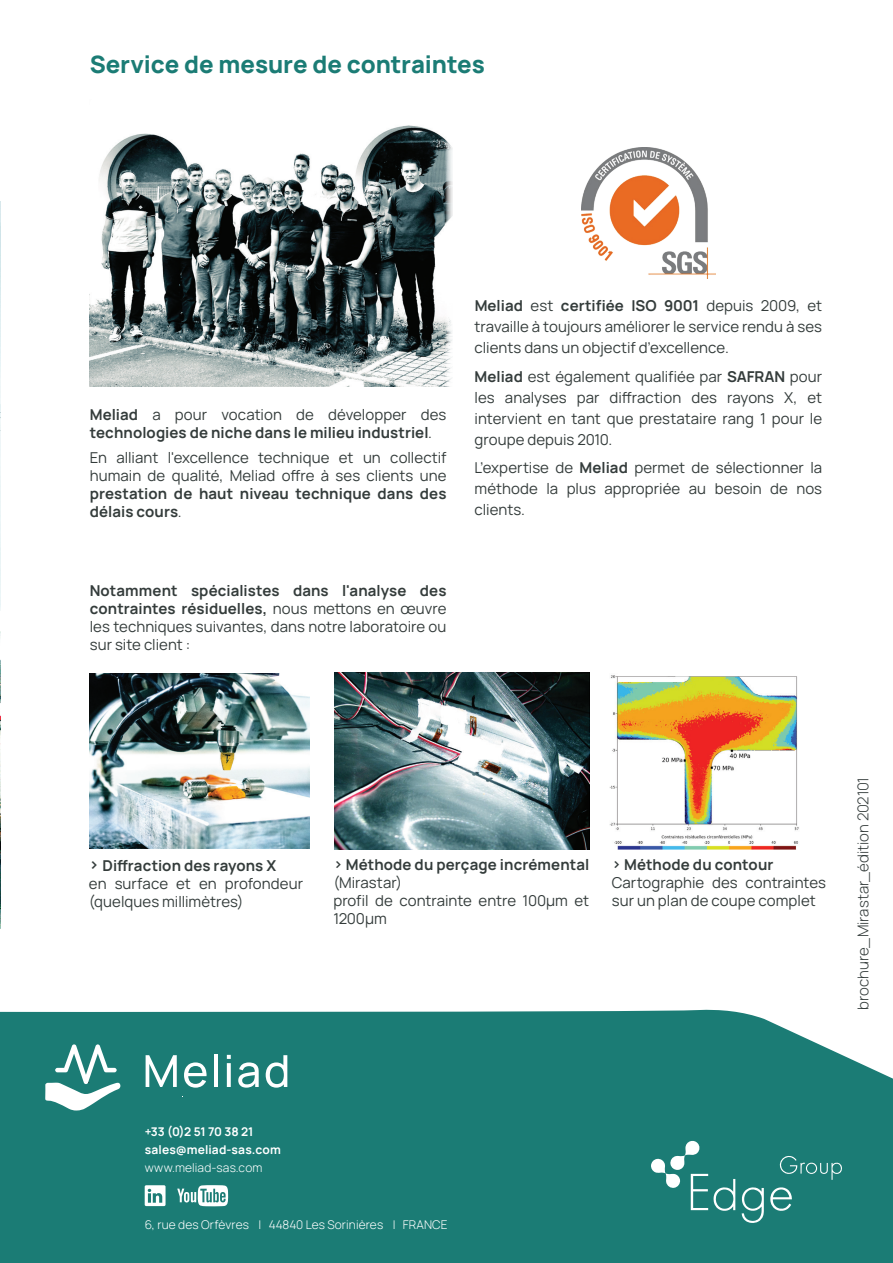
<style>
.page{position:relative;width:893px;height:1263px;background:#fff}
.page>*{position:absolute;margin:0;border:0;box-sizing:border-box;transform-origin:0 0}
.t1{font:800 24px "Manrope";letter-spacing:-.005em;color:#1b7c75}
.t2{font:15px/18px "Manrope";letter-spacing:.005em;color:#343c3b}
.t3{font:700 15px/18px "Manrope";letter-spacing:.005em;color:#343c3b}
.t4{font:300 15px "Manrope";color:#343c3b}
.t5{font:300 12px "Manrope";letter-spacing:.01em;color:#fff}
.t6{font:700 12px/18px "Manrope";letter-spacing:.015em;color:#fff}
.s1{font-weight:400}
.s2{font-weight:700}
.s3{font-weight:600;font-size:16.5px}
.s4{font-weight:600}
</style>
<div class="page">
<img style="left:0;top:631px;width:1px;height:298px">
<div style="left:0;top:1009px;width:893px;height:254px;background:#1b7c75"></div>
<svg style="left:741px;top:1187px;width:23px;height:36px"></svg>
<svg style="left:770px;top:1187px;width:22px;height:24px"></svg>
<svg style="left:651px;top:1140px;width:84px;height:71px;background:#41928c"></svg>
<svg style="left:779px;top:1155px;width:63px;height:25px;background:#358b85"></svg>
<svg style="left:177px;top:1185px;width:51px;height:21px"></svg>
<svg style="left:145px;top:1185px;width:21px;height:21px"></svg>
<svg style="left:146px;top:1055px;width:31px;height:32px"></svg>
<svg style="left:184px;top:1062px;width:23px;height:26px"></svg>
<hr style="left:214px;top:1054px;width:4px;height:33px;background:#fff">
<svg style="left:227px;top:1063px;width:4px;height:24px"></svg>
<svg style="left:227px;top:1055px;width:4px;height:4px"></svg>
<svg style="left:238px;top:1062px;width:21px;height:26px"></svg>
<svg style="left:266px;top:1055px;width:21px;height:33px"></svg>
<svg style="left:45px;top:1044px;width:76px;height:66px"></svg>
<img style="left:581px;top:147px;width:135px;height:131px">
<img style="left:90px;top:125px;width:345px;height:262px">
<svg style="left:435px;top:132px;width:18px;height:255px"></svg>
<img style="left:90px;top:674px;width:220px;height:175px">
<img style="left:610px;top:675px;width:189px;height:174px">
<img style="left:0;top:202px;width:1px;height:408px">
<img style="left:334px;top:673px;width:255px;height:176px">
<h1 class="t1" style="left:90px;top:47px;width:397px">Service de mesure de contraintes</h1>
<p class="t3" style="left:90px;top:405px;width:358px">Meliad <span class="s1">a pour vocation de développer des </span>technologies de niche dans le milieu industriel<span class="s1">.</span></p>
<p class="t2" style="left:90px;top:448px;width:358px">En alliant l'excellence technique et un collectif humain de qualité, Meliad offre à ses clients une</p>
<p class="t3" style="left:90px;top:484px;width:358px">prestation de haut niveau technique dans des délais cours<span class="s1">.</span></p>
<p class="t2" style="left:90px;top:580px;width:358px;text-align:justify"><span class="s2">Notamment spécialistes dans l'analyse des contraintes résiduelles,</span> nous mettons en œuvre les techniques suivantes, dans notre laboratoire ou sur site client :</p>
<p class="t2" style="left:475px;top:295px;width:349px;line-height:21px;text-align:justify"><span class="s2">Meliad</span> est <span class="s2">certifiée ISO 9001</span> depuis 2009, et travaille à toujours améliorer le service rendu à ses clients dans un objectif d’excellence.</p>
<p class="t2" style="left:475px;top:365px;width:349px;line-height:21px;text-align:justify"><span class="s2">Meliad</span> est également qualifiée par <span class="s2">SAFRAN</span> pour les analyses par diffraction des rayons X, et intervient en tant que prestataire rang 1 pour le groupe depuis 2010.</p>
<p class="t2" style="left:475px;top:457px;width:349px;line-height:21px;text-align:justify">L’expertise de <span class="s2">Meliad</span> permet de sélectionner la méthode la plus appropriée au besoin de nos clients.</p>
<p class="t2" style="left:89px;top:856px;width:216px"><span class="s3">&gt;</span> <span class="s2">Diffraction des rayons X<br></span>en surface et en profondeur (quelques millimètres)</p>
<p class="t2" style="left:612px;top:855px;width:216px"><span class="s4">&gt;</span> <span class="s2">Méthode du contour<br></span>Cartographie des contraintes sur un plan de coupe complet</p>
<p class="t2" style="left:333px;top:855px;width:257px"><span class="s4">&gt;</span> <span class="s2">Méthode du perçage incrémental </span>(Mirastar)<br>profil de contrainte entre 100µm et<br>1200µm</p>
<p class="t4" style="left:853px;top:1010px;width:234px;rotate:-90deg">brochure_Mirastar_édition 202101</p>
<p class="t6" style="left:145px;top:1122px;width:138px">+33 (0)2 51 70 38 21 sales@meliad-sas.com</p>
<p class="t5" style="left:145px;top:1159px;width:119px">www.meliad-sas.com</p>
<p class="t5" style="left:145px;top:1216px;width:304px">6, rue des Orfèvres | 44840 Les Sorinières | FRANCE</p>
</div>
